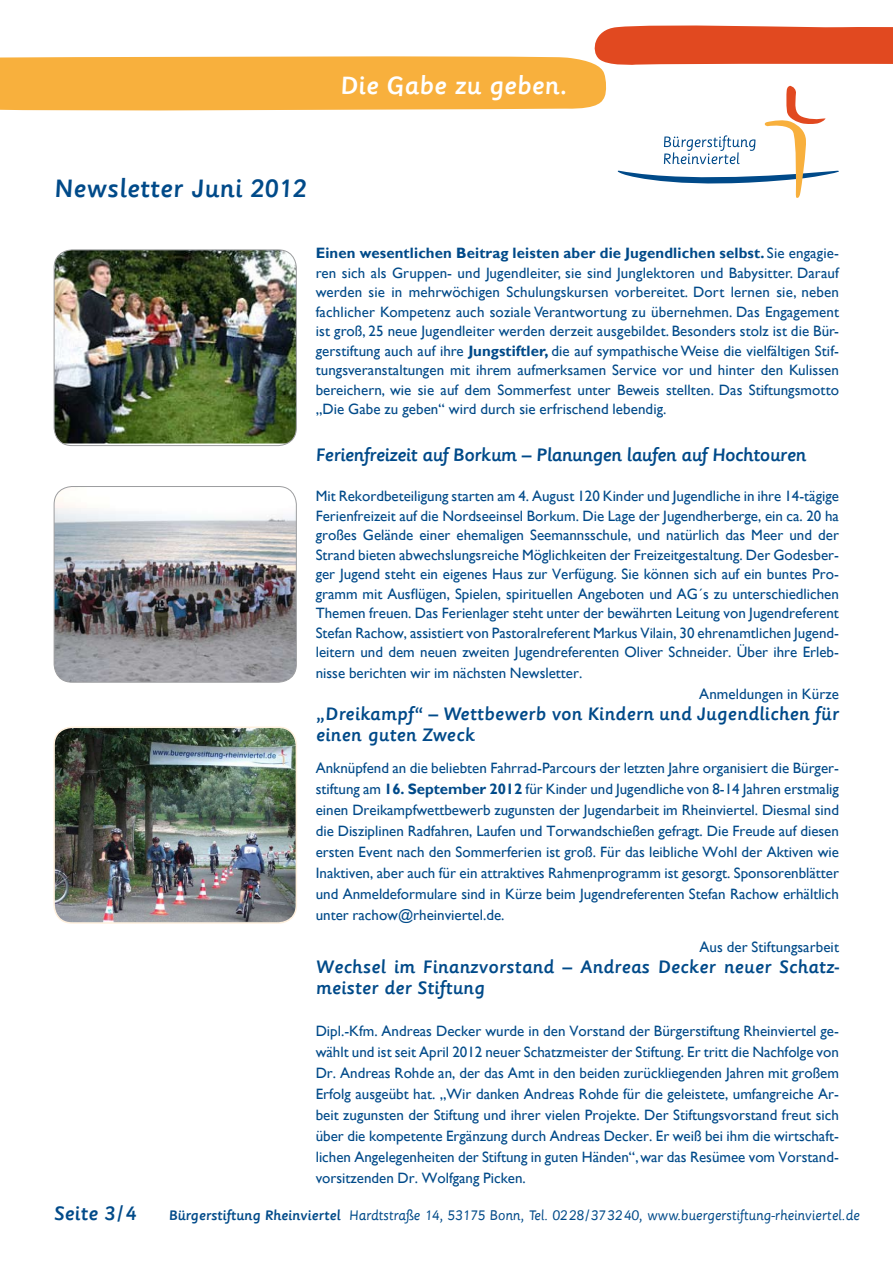
<style>
.page{position:relative;width:893px;height:1263px;background:#fff}
.page>*{position:absolute;margin:0;border:0;box-sizing:border-box;transform-origin:0 0}
.t1{font:500 27.15px "Sassoon Primary Com";letter-spacing:.005em;color:#004a89}
.t2{font:500 27px "Sassoon Primary Com";color:#fff}
.t3{font:500 21px "Sassoon Primary Com";letter-spacing:.005em;color:#004a89}
.t4{font:500 19.5px/21px "Sassoon Primary Com";color:#004a89}
.t5{font:500 19.5px "Sassoon Primary Com";letter-spacing:-.03em;color:#004a89}
.t6{font:15px/19.5px "Gill Sans";color:#004a89;text-align:justify}
.t7{font:14.85px "Sassoon Primary Com";letter-spacing:-.01em;color:#004a89}
.s1{font-weight:700}
.s2{font-weight:500}
</style>
<div class="page">
<svg style="left:0;top:25px;width:893px;height:173px"></svg>
<img style="left:54px;top:486px;width:242px;height:196px">
<div style="left:54px;top:486px;width:242px;height:196px;border:1px solid #9c9d9f;border-radius:18px"></div>
<img style="left:56px;top:729px;width:240px;height:192px">
<div style="left:53px;top:726px;width:244px;height:198px;border:2px solid #fff1de;border-radius:18px"></div>
<img style="left:54px;top:250px;width:242px;height:193px">
<div style="left:54px;top:250px;width:242px;height:196px;border:1px solid #9c9d9f;border-radius:18px"></div>
<h2 class="t2" style="left:340px;top:70px;width:228px">Die Gabe zu geben.</h2>
<h1 class="t1" style="left:54px;top:173px;width:254px">Newsletter Juni 2012</h1>
<p class="t6" style="left:316px;top:244px;width:525px"><span class="s1">Einen wesentlichen Beitrag leisten aber die Jugendlichen selbst.</span> Sie engagie&shy;ren sich als Gruppen- und Jugendleiter, sie sind Junglektoren und Babysitter. Darauf werden sie in mehrwöchigen Schulungskursen vorbereitet. Dort lernen sie, neben fachlicher Kompetenz auch soziale Verantwortung zu übernehmen. Das Engagement ist groß, 25 neue Jugendleiter werden derzeit ausgebildet. Besonders stolz ist die Bür&shy;gerstiftung auch auf ihre <span class="s1">Jungstiftler,</span> die auf sympathische Weise die vielfältigen Stif&shy;tungsveranstaltungen mit ihrem aufmerksamen Service vor und hinter den Kulissen bereichern, wie sie auf dem Sommerfest unter Beweis stellten. Das Stiftungsmotto „Die Gabe zu geben“ wird durch sie erfrischend lebendig.</p>
<h3 class="t5" style="left:316px;top:444px;width:492px">Ferienfreizeit auf Borkum – Planungen laufen auf Hochtouren</h3>
<p class="t6" style="left:316px;top:487px;width:525px">Mit Rekordbeteiligung starten am 4. August 120 Kinder und Jugendliche in ihre 14-tägige Ferienfreizeit auf die Nordseeinsel Borkum. Die Lage der Jugendherberge, ein ca. 20 ha großes Gelände einer ehemaligen Seemannsschule, und natürlich das Meer und der Strand bieten abwechslungsreiche Möglichkeiten der Freizeitgestaltung. Der Godesber&shy;ger Jugend steht ein eigenes Haus zur Verfügung. Sie können sich auf ein buntes Pro&shy;gramm mit Ausflügen, Spielen, spirituellen Angeboten und AG´s zu unterschiedlichen Themen freuen. Das Ferienlager steht unter der bewährten Leitung von Jugendreferent Stefan Rachow, assistiert von Pastoralreferent Markus Vilain, 30 ehrenamtlichen Jugend&shy;leitern und dem neuen zweiten Jugendreferenten Oliver Schneider. Über ihre Erleb-</p>
<p class="t6" style="left:316px;top:664px;width:268px">nisse berichten wir im nächsten Newsletter.</p>
<p class="t6" style="left:699px;top:685px;width:141px">Anmeldungen in Kürze</p>
<h3 class="t4" style="left:316px;top:704px;width:525px">„Dreikampf“ – Wettbewerb von Kindern und Jugendlichen für einen guten Zweck</h3>
<p class="t6" style="left:316px;top:758px;width:525px;line-height:21px">Anknüpfend an die beliebten Fahrrad-Parcours der letzten Jahre organisiert die Bürger&shy;stiftung am <span class="s1">16. September 2012</span> für Kinder und Jugendliche von 8-14 Jahren erstmalig einen Dreikampfwettbewerb zugunsten der Jugendarbeit im Rheinviertel. Diesmal sind die Disziplinen Radfahren, Laufen und Torwandschießen gefragt. Die Freude auf diesen ersten Event nach den Sommerferien ist groß. Für das leibliche Wohl der Aktiven wie Inaktiven, aber auch für ein attraktives Rahmenprogramm ist gesorgt. Sponsorenblätter und Anmeldeformulare sind in Kürze beim Jugendreferenten Stefan Rachow erhältlich unter rachow@rheinviertel.de.</p>
<p class="t6" style="left:699px;top:937px;width:141px">Aus der Stiftungsarbeit</p>
<h3 class="t4" style="left:316px;top:956px;width:525px">Wechsel im Finanzvorstand – Andreas Decker neuer Schatz&shy;meister der Stiftung</h3>
<p class="t6" style="left:316px;top:1020px;width:525px;line-height:21px">Dipl.-Kfm. Andreas Decker wurde in den Vorstand der Bürgerstiftung Rheinviertel ge&shy;wählt und ist seit April 2012 neuer Schatzmeister der Stiftung. Er tritt die Nachfolge von Dr. Andreas Rohde an, der das Amt in den beiden zurückliegenden Jahren mit großem Erfolg ausgeübt hat. „Wir danken Andreas Rohde für die geleistete, umfangreiche Ar&shy;beit zugunsten der Stiftung und ihrer vielen Projekte. Der Stiftungsvorstand freut sich über die kompetente Ergänzung durch Andreas Decker. Er weiß bei ihm die wirtschaft&shy;lichen Angelegenheiten der Stiftung in guten Händen“, war das Resümee vom Vorstand&shy;vorsitzenden Dr. Wolfgang Picken.</p>
<h3 class="t3" style="left:54px;top:1201px;width:84px">Seite 3/4</h3>
<p class="t7" style="left:169px;top:1206px;width:693px"><span class="s2">Bürgerstiftung Rheinviertel</span> Hardtstraße 14, 53175 Bonn, Tel. 0228/373240, www.buergerstiftung-rheinviertel.de</p>
</div>
